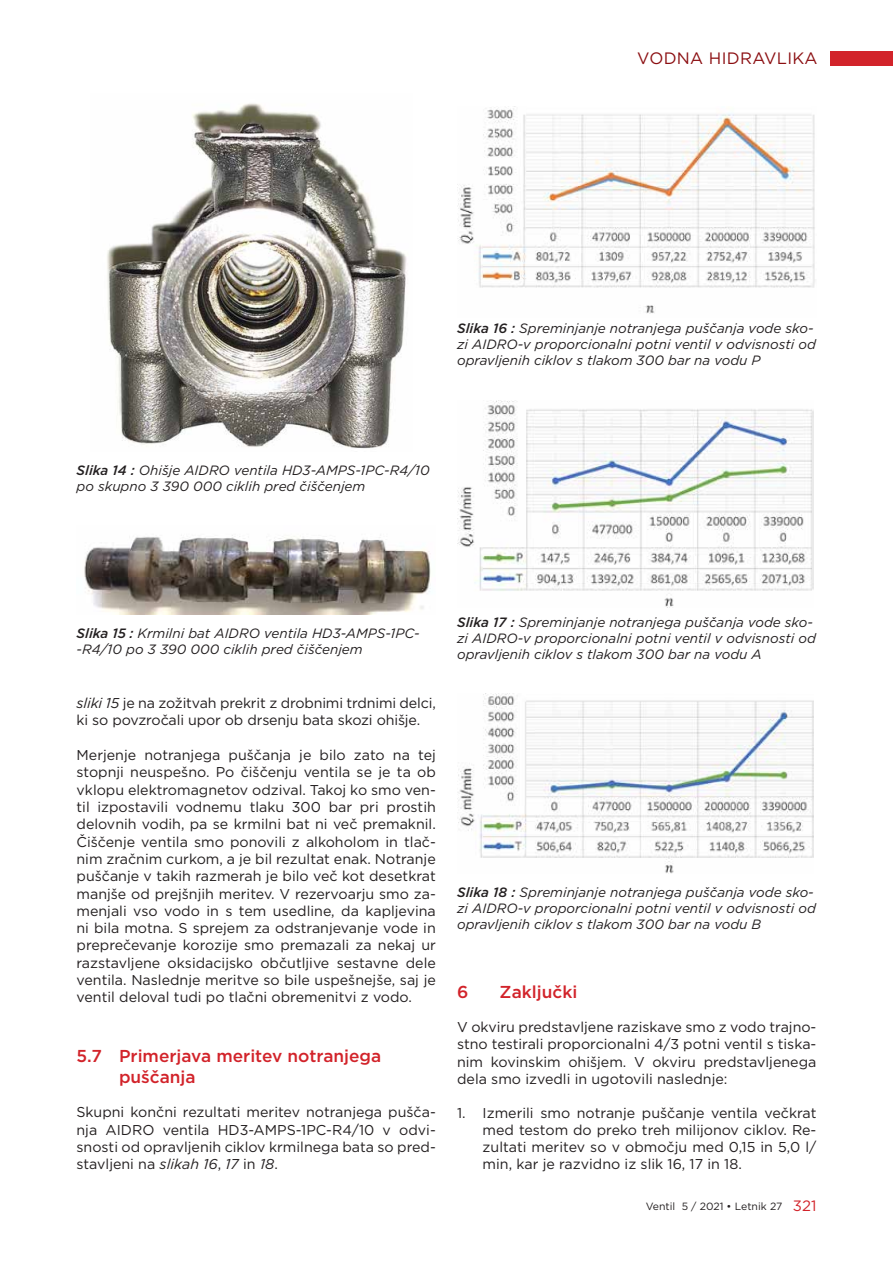
<style>
.page{position:relative;width:893px;height:1263px;background:#fff}
.page>*{position:absolute;margin:0;border:0;box-sizing:border-box;transform-origin:0 0}
.t1{font:500 17.25px/20.9px "Gotham";color:#d2232a}
.t2{font:16.5px "Gotham";letter-spacing:.02em;color:#8b0e11}
.t3{font:15px "Gotham";color:#d2232a}
.t4{font:14.25px/17.2px "Gotham";color:#231f20;text-align:justify}
.t5{font:italic 13.5px/16.2px "Gotham";color:#231f20}
.t6{font:10.5px "Gotham";color:#231f20}
.s1{font-weight:500}
.s2{font-style:italic}
</style>
<div class="page">
<div style="left:831px;top:51px;width:62px;height:14px;background:#d2232a"></div>
<img style="left:107px;top:103px;width:300px;height:346px">
<img style="left:457px;top:106px;width:358px;height:208px">
<img style="left:457px;top:400px;width:356px;height:208px">
<img style="left:457px;top:693px;width:356px;height:180px">
<img style="left:84px;top:535px;width:347px;height:79px">
<p class="t2" style="left:637px;top:48px;width:182px">VODNA HIDRAVLIKA</p>
<p class="t5" style="left:457px;top:319px;width:360px"><span class="s1">Slika 16 :</span> Spreminjanje notranjega puščanja vode sko&shy;zi AIDRO-v proporcionalni potni ventil v odvisnosti od opravljenih ciklov s tlakom 300 bar na vodu P</p>
<p class="t5" style="left:77px;top:462px;width:355px"><span class="s1">Slika 14 :</span> Ohišje AIDRO ventila HD3-AMPS-1PC-R4/10 po skupno 3 390 000 ciklih pred čiščenjem</p>
<p class="t5" style="left:77px;top:625px;width:345px"><span class="s1">Slika 15 :</span> Krmilni bat AIDRO ventila HD3-AMPS-1PC--R4/10 po 3 390 000 ciklih pred čiščenjem</p>
<p class="t4" style="left:77px;top:694px;width:361px"><span class="s2">sliki 15</span> je na zožitvah prekrit z drobnimi trdnimi delci, ki so povzročali upor ob drsenju bata skozi ohišje.</p>
<p class="t4" style="left:77px;top:746px;width:361px">Merjenje notranjega puščanja je bilo zato na tej stopnji neuspešno. Po čiščenju ventila se je ta ob vklopu elektromagnetov odzival. Takoj ko smo ven&shy;til izpostavili vodnemu tlaku 300 bar pri prostih delovnih vodih, pa se krmilni bat ni več premaknil.<br>Čiščenje ventila smo ponovili z alkoholom in tlač&shy;nim zračnim curkom, a je bil rezultat enak. Notranje puščanje v takih razmerah je bilo več kot desetkrat manjše od prejšnjih meritev. V rezervoarju smo za&shy;menjali vso vodo in s tem usedline, da kapljevina ni bila motna. S sprejem za odstranjevanje vode in preprečevanje korozije smo premazali za nekaj ur razstavljene oksidacijsko občutljive sestavne dele ventila. Naslednje meritve so bile uspešnejše, saj je ventil deloval tudi po tlačni obremenitvi z vodo.</p>
<p class="t1" style="left:119px;top:1045px;width:264px;text-indent:-43px">5.7 Primerjava meritev notranjega puščanja</p>
<p class="t4" style="left:77px;top:1103px;width:361px">Skupni končni rezultati meritev notranjega pušča&shy;nja AIDRO ventila HD3-AMPS-1PC-R4/10 v odvi&shy;snosti od opravljenih ciklov krmilnega bata so pred&shy;stavljeni na <span class="s2">slikah 16</span>, <span class="s2">17</span> in <span class="s2">18</span>.</p>
<p class="t5" style="left:457px;top:613px;width:360px"><span class="s1">Slika 17 :</span> Spreminjanje notranjega puščanja vode sko&shy;zi AIDRO-v proporcionalni potni ventil v odvisnosti od opravljenih ciklov s tlakom 300 bar na vodu A</p>
<p class="t5" style="left:457px;top:883px;width:360px"><span class="s1">Slika 18 :</span> Spreminjanje notranjega puščanja vode sko&shy;zi AIDRO-v proporcionalni potni ventil v odvisnosti od opravljenih ciklov s tlakom 300 bar na vodu B</p>
<p class="t1" style="left:457px;top:981px;width:13px">6</p>
<p class="t1" style="left:500px;top:981px;width:79px">Zaključki</p>
<p class="t4" style="left:457px;top:1018px;width:361px">V okviru predstavljene raziskave smo z vodo trajno&shy;stno testirali proporcionalni 4/3 potni ventil s tiska&shy;nim kovinskim ohišjem. V okviru predstavljenega dela smo izvedli in ugotovili naslednje:</p>
<p class="t4" style="left:483px;top:1104px;width:335px;text-indent:-26px">1. Izmerili smo notranje puščanje ventila večkrat med testom do preko treh milijonov ciklov. Re&shy;zultati meritev so v območju med 0,15 in 5,0 l/ min, kar je razvidno iz slik 16, 17 in 18.</p>
<p class="t6" style="left:646px;top:1199px;width:138px">Ventil 5 / 2021 • Letnik 27</p>
<p class="t3" style="left:793px;top:1196px;width:25px">321</p>
</div>
